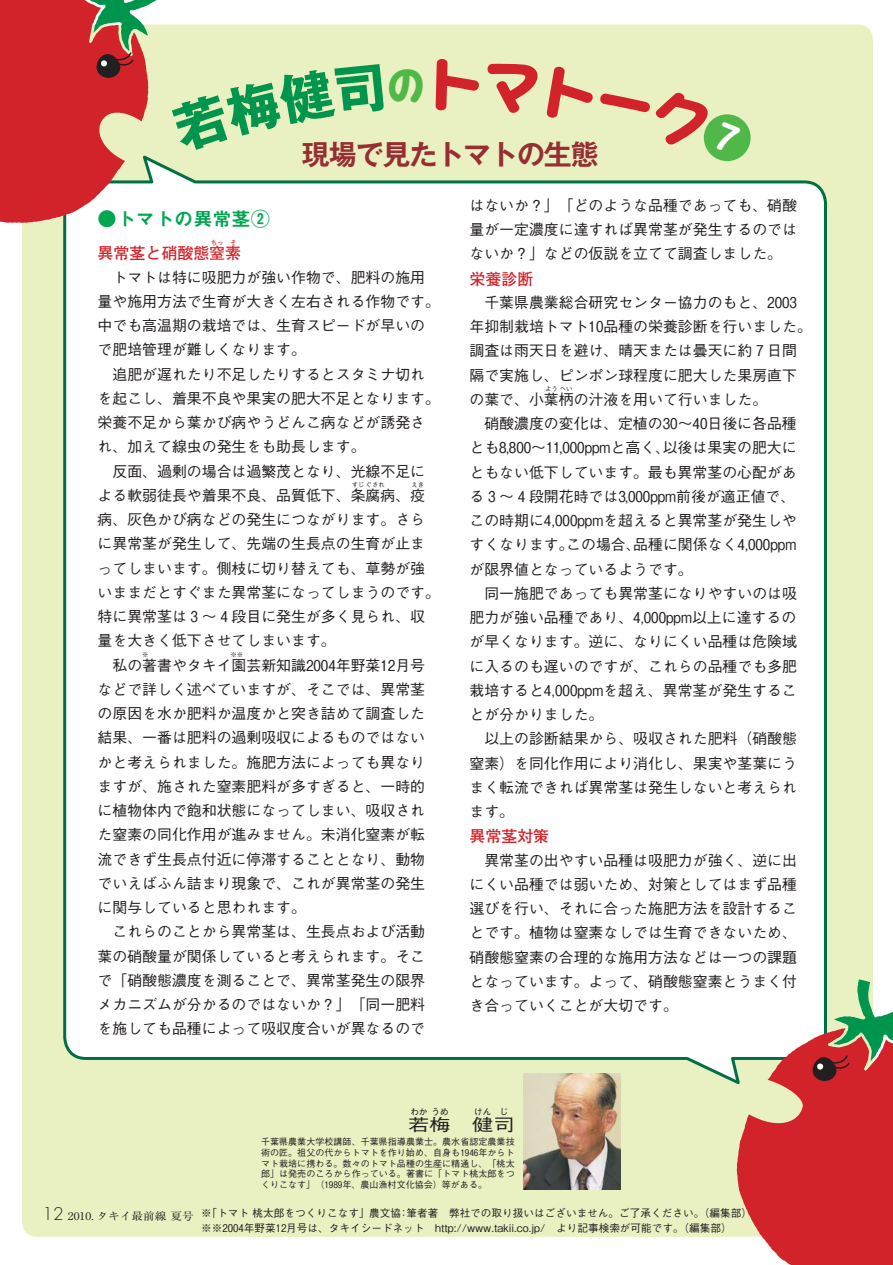
<style>
.page{position:relative;width:893px;height:1265px;background:#fff}
.page>*{position:absolute;margin:0;border:0;box-sizing:border-box;transform-origin:0 0}
.t1{font:28.05px "Gothic MB101 Pr 5 De Bold 90 pv RKSJ H";letter-spacing:-.04em;color:#962e34}
.t2{font:19.2px "Midashi Go Pr 5 MB31 90 pv RKSJ H";color:#00a650}
.t3{font:16.95px "Gothic BBB Pr 5 Medium 90 pv RKSJ H";color:#231f20;scale:1.25 1}
.t4{font:15.9px "Futo Go B101 Pr 5 Bold 90 pv RKSJ H";color:#d2232a}
.t5{font:14.85px/24.3px "Gothic BBB Pr 5 Medium 90 pv RKSJ H";color:#231f20}
.t6{font:10.65px/15.6px "Gothic BBB Pr 5 Medium 90 pv RKSJ H";color:#231f20}
.t7{font:10.5px "Ryumin Pr 5 Regular 90 pv RKSJ H";color:#231f20;scale:1.11 1}
.t8{font:9px/10.6px "Gothic BBB Pr 5 Medium 90 pv RKSJ H";color:#231f20;text-align:justify}
.t9{font:8.55px "Gothic BBB Pr 5 Medium 90 pv RKSJ H";color:#231f20}
.t10{font:6.45px "Gothic BBB Pr 5 Medium 90 pv RKSJ H";color:#231f20}
.t11{font:6.45px "Futo Go B101 Pr 5 Bold 90 pv RKSJ H";color:#d2232a}
.s1{font-family:"Futura";font-weight:300;font-size:16.95px}
</style>
<div class="page">
<div style="left:22px;top:25px;width:850px;height:1211px;background:#e9f0c1;border-radius:15px"></div>
<div style="left:63px;top:151px;width:764px;height:937px;background:#fff"></div>
<div style="left:703px;top:114px;width:47px;height:47px;background:#50b848;border-radius:50%"></div>
<img style="left:523px;top:1073px;width:97px;height:116px">
<svg style="left:736px;top:979px;width:156px;height:285px"></svg>
<svg style="left:0;top:0;width:424px;height:223px"></svg>
<svg style="left:546px;top:114px;width:195px;height:40px"></svg>
<h1 class="t1" style="left:302px;top:143px;width:298px">現場で見たトマトの生態</h1>
<p class="t2" style="left:98px;top:211px;width:174px">●トマトの異常茎②</p>
<p class="t4" style="left:98px;top:247px;width:145px">異常茎と硝酸態窒素</p>
<p class="t11" style="left:211px;top:240px;width:14px">ちっ</p>
<p class="t11" style="left:230px;top:240px;width:8px">そ</p>
<p class="t5" style="left:98px;top:267px;width:344px">　トマトは特に吸肥力が強い作物で、肥料の施用量や施用方法で生育が大きく左右される作物です。中でも高温期の栽培では、生育スピードが早いので肥培管理が難しくなります。<br>　追肥が遅れたり不足したりするとスタミナ切れを起こし、着果不良や果実の肥大不足となります。栄養不足から葉かび病やうどんこ病などが誘発され、加えて線虫の発生をも助長します。<br>　反面、過剰の場合は過繁茂となり、光線不足による軟弱徒長や着果不良、品質低下、条腐病、疫</p>
<p class="t10" style="left:352px;top:482px;width:34px">すじぐされ</p>
<p class="t10" style="left:411px;top:482px;width:14px">えき</p>
<p class="t5" style="left:98px;top:509px;width:344px">病、灰色かび病などの発生につながります。さらに異常茎が発生して、先端の生長点の生育が止まってしまいます。側枝に切り替えても、草勢が強いままだとすぐまた異常茎になってしまうのです。特に異常茎は3～4段目に発生が多く見られ、収量を大きく低下させてしまいます。<br>　私の著書やタキイ園芸新知識2004年野菜12月号</p>
<p class="t10" style="left:142px;top:652px;width:8px">※</p>
<p class="t10" style="left:230px;top:652px;width:14px">※※</p>
<p class="t5" style="left:98px;top:679px;width:329px">などで詳しく述べていますが、そこでは、異常茎の原因を水か肥料か温度かと突き詰めて調査した結果、一番は肥料の過剰吸収によるものではないかと考えられました。施肥方法によっても異なりますが、施された窒素肥料が多すぎると、一時的に植物体内で飽和状態になってしまい、吸収された窒素の同化作用が進みません。未消化窒素が転流できず生長点付近に停滞することとなり、動物でいえばふん詰まり現象で、これが異常茎の発生に関与していると思われます。<br>　これらのことから異常茎は、生長点および活動葉の硝酸量が関係していると考えられます。そこで「硝酸態濃度を測ることで、異常茎発生の限界メカニズムが分かるのではないか？」「同一肥料を施しても品種によって吸収度合いが異なるので</p>
<p class="t5" style="left:469px;top:195px;width:329px;text-align:justify">はないか？」「どのような品種であっても、硝酸量が一定濃度に達すれば異常茎が発生するのではないか？」などの仮説を立てて調査しました。</p>
<p class="t4" style="left:469px;top:273px;width:65px">栄養診断</p>
<p class="t5" style="left:469px;top:292px;width:344px">　千葉県農業総合研究センター協力のもと、2003年抑制栽培トマト10品種の栄養診断を行いました。調査は雨天日を避け、晴天または曇天に約7日間隔で実施し、ピンポン球程度に肥大した果房直下の葉で、小葉柄の汁液を用いて行いました。</p>
<p class="t10" style="left:545px;top:386px;width:29px">ようへい</p>
<p class="t5" style="left:469px;top:413px;width:329px">　硝酸濃度の変化は、定植の30～40日後に各品種とも8,800～11,000ppmと高く、以後は果実の肥大にともない低下しています。最も異常茎の心配がある3～4段開花時では3,000ppm前後が適正値で、この時期に4,000ppmを超えると異常茎が発生しやすくなります。この場合、品種に関係なく4,000ppmが限界値となっているようです。<br>　同一施肥であっても異常茎になりやすいのは吸肥力が強い品種であり、4,000ppm以上に達するのが早くなります。逆に、なりにくい品種は危険域に入るのも遅いのですが、これらの品種でも多肥栽培すると4,000ppmを超え、異常茎が発生することが分かりました。<br>　以上の診断結果から、吸収された肥料（硝酸態窒素）を同化作用により消化し、果実や茎葉にうまく転流できれば異常茎は発生しないと考えられます。</p>
<p class="t4" style="left:469px;top:830px;width:81px">異常茎対策</p>
<p class="t5" style="left:469px;top:850px;width:329px;text-align:justify">　異常茎の出やすい品種は吸肥力が強く、逆に出にくい品種では弱いため、対策としてはまず品種選びを行い、それに合った施肥方法を設計することです。植物は窒素なしでは生育できないため、硝酸態窒素の合理的な施用方法などは一つの課題となっています。よって、硝酸態窒素とうまく付き合っていくことが大切です。</p>
<p class="t7" style="left:43px;top:1211px;width:138px"><span class="s1">12</span> 2010. タキイ最前線 夏号</p>
<p class="t9" style="left:410px;top:1108px;width:19px">わか</p>
<p class="t9" style="left:431px;top:1108px;width:19px">うめ</p>
<p class="t9" style="left:474px;top:1108px;width:19px">けん</p>
<p class="t9" style="left:499px;top:1108px;width:10px">じ</p>
<p class="t8" style="left:261px;top:1138px;width:255px">千葉県農業大学校講師、千葉県指導農業士。農水省認定農業技術の匠。祖父の代からトマトを作り始め、自身も1946年からトマト栽培に携わる。数々のトマト品種の生産に精通し、「桃太郎」は発売のころから作っている。著書に「トマト桃太郎をつくりこなす」（1989年、農山漁村文化協会）等がある。</p>
<p class="t3" style="left:408px;top:1118px;width:87px">若梅　健司</p>
<p class="t6" style="left:201px;top:1206px;width:552px">※「トマト 桃太郎をつくりこなす」農文協：筆者著　弊社での取り扱いはございません。ご了承ください。（編集部）※※2004年野菜12月号は、タキイシードネット　http://www.takii.co.jp/　より記事検索が可能です。（編集部）</p>
</div>
